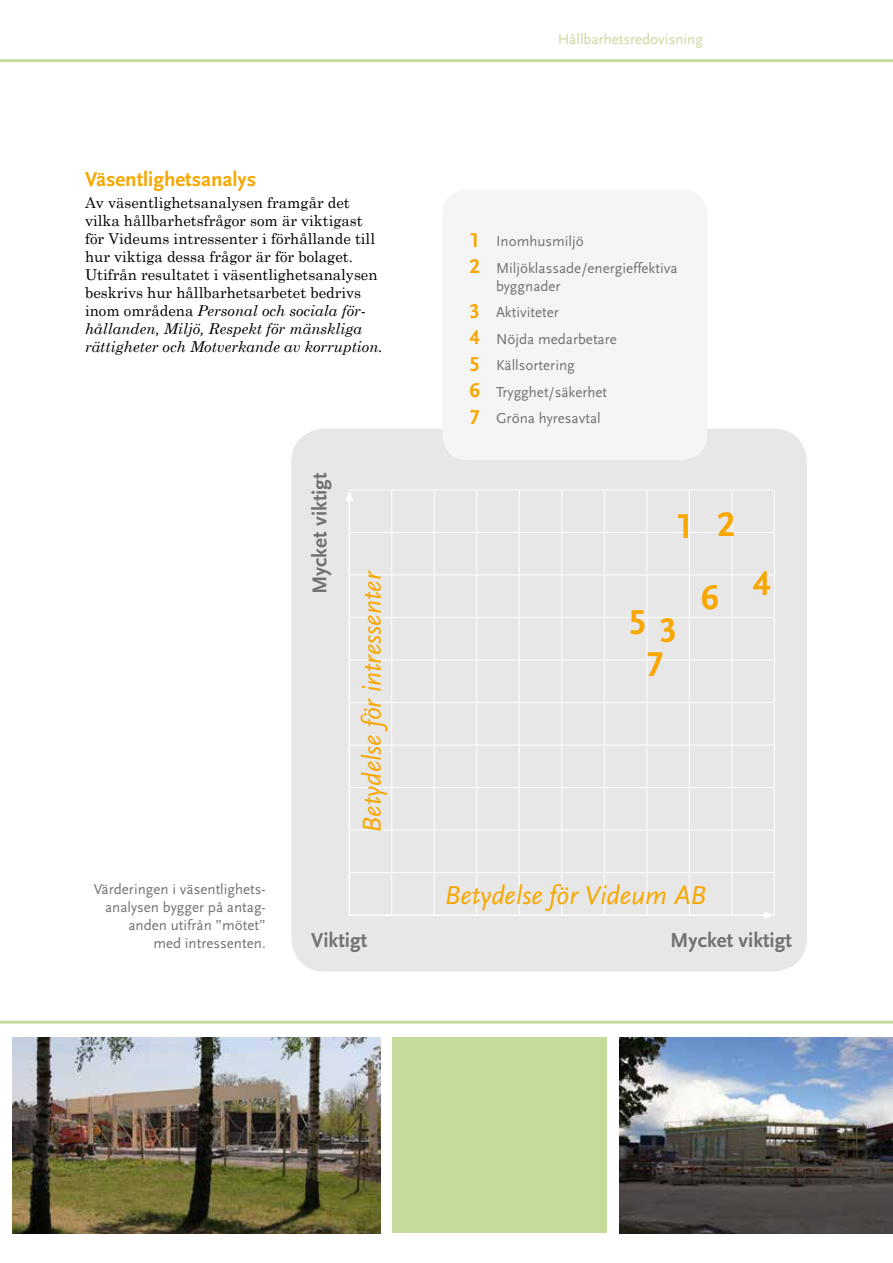
<style>
.page{position:relative;width:893px;height:1263px;background:#fff}
.page>*{position:absolute;margin:0;border:0;box-sizing:border-box;transform-origin:0 0}
.t1{font:700 36px/37.5px "Scala Sans LF";color:#f7a700;text-align:center}
.t2{font:italic 27px "Scala Sans LF";color:#f7a700}
.t3{font:700 21px "Scala Sans LF";color:#727271}
.t4{font:700 21px/26.5px "Scala Sans LF";color:#f7a700}
.t5{font:15px/18px "Century Schoolbook";color:#000}
.t6{font:15px/26.5px "Scala Sans";color:#727271}
.t7{font:15px "Scala Sans";color:#c4db9b}
.s1{font-style:italic}
</style>
<div class="page">
<hr style="left:0;top:1020px;width:893px;height:3px;background:#c4db9b">
<hr style="left:0;top:59px;width:893px;height:3px;background:#c4db9b">
<div style="left:291px;top:428px;width:516px;height:544px;background:#e8e7e7;border-radius:34px"></div>
<div style="left:442px;top:189px;width:265px;height:271px;background:#f5f5f5;border-radius:26px"></div>
<hr style="left:349px;top:702px;width:425px;height:1px;background:#fff">
<hr style="left:349px;top:660px;width:425px;height:1px;background:#fff">
<hr style="left:349px;top:617px;width:425px;height:1px;background:#fff">
<hr style="left:349px;top:575px;width:425px;height:1px;background:#fff">
<hr style="left:349px;top:532px;width:425px;height:1px;background:#fff">
<hr style="left:349px;top:489px;width:425px;height:1px;background:#fff">
<hr style="left:349px;top:745px;width:425px;height:1px;background:#fff">
<hr style="left:349px;top:787px;width:425px;height:1px;background:#fff">
<hr style="left:349px;top:830px;width:425px;height:1px;background:#fff">
<hr style="left:349px;top:872px;width:425px;height:1px;background:#fff">
<hr style="left:349px;top:914px;width:417px;height:2px;background:#fff">
<svg style="left:764px;top:911px;width:10px;height:8px"></svg>
<hr style="left:561px;top:490px;width:1px;height:426px;background:#fff">
<hr style="left:519px;top:490px;width:1px;height:426px;background:#fff">
<hr style="left:476px;top:490px;width:1px;height:426px;background:#fff">
<hr style="left:434px;top:490px;width:1px;height:426px;background:#fff">
<hr style="left:391px;top:490px;width:1px;height:426px;background:#fff">
<hr style="left:348px;top:499px;width:2px;height:417px;background:#fff">
<svg style="left:346px;top:491px;width:7px;height:10px"></svg>
<hr style="left:604px;top:490px;width:1px;height:426px;background:#fff">
<hr style="left:647px;top:490px;width:1px;height:426px;background:#fff">
<hr style="left:689px;top:490px;width:1px;height:426px;background:#fff">
<hr style="left:732px;top:490px;width:1px;height:426px;background:#fff">
<hr style="left:774px;top:490px;width:1px;height:426px;background:#fff">
<div style="left:393px;top:1037px;width:214px;height:196px;background:#c4db9b"></div>
<img style="left:13px;top:1037px;width:368px;height:196px">
<img style="left:619px;top:1037px;width:274px;height:196px">
<h3 class="t4" style="left:85px;top:166px;width:173px">Väsentlighetsanalys</h3>
<p class="t5" style="left:85px;top:192px;width:299px">Av väsentlighetsanalysen framgår det vilka hållbarhetsfrågor som är viktigast för Videums intressenter i förhållande till hur viktiga dessa frågor är för bolaget.<br>Utifrån resultatet i väsentlighetsanalysen beskrivs hur hållbarhetsarbetet bedrivs inom områdena <span class="s1">Personal och sociala för&shy;hållanden, Miljö, Respekt för mänskliga rättigheter och Motverkande av korruption.</span></p>
<h3 class="t3" style="left:308px;top:594px;width:123px;rotate:-90deg">Mycket viktigt</h3>
<h2 class="t2" style="left:357px;top:832px;width:264px;rotate:-90deg">Betydelse för intressenter</h2>
<p class="t7" style="left:558px;top:31px;width:147px">Hållbarhetsredovisning</p>
<h3 class="t4" style="left:469px;top:227px;width:12px">1<br>2</h3>
<h3 class="t4" style="left:469px;top:298px;width:12px;text-align:justify">3<br>4<br>5<br>6<br>7</h3>
<p class="t6" style="left:496px;top:228px;width:183px">Inomhusmiljö<br>Miljöklassade/energieffektiva</p>
<p class="t6" style="left:496px;top:273px;width:122px">byggnader<br>Aktiviteter<br>Nöjda medarbetare<br>Källsortering<br>Trygghet/säkerhet<br>Gröna hyresavtal</p>
<h1 class="t1" style="left:676px;top:507px;width:61px">1 2</h1>
<h1 class="t1" style="left:629px;top:609px;width:50px">5 3<br>7</h1>
<h1 class="t1" style="left:701px;top:580px;width:19px">6</h1>
<h1 class="t1" style="left:753px;top:566px;width:19px">4</h1>
<p class="t6" style="left:94px;top:880px;width:173px;line-height:18px;text-align:right">Värderingen i väsentlighets&shy;analysen bygger på antag&shy;anden utifrån ”mötet”<br>med intressenten.</p>
<h2 class="t2" style="left:444px;top:880px;width:263px">Betydelse för Videum AB</h2>
<h3 class="t3" style="left:311px;top:928px;width:58px">Viktigt</h3>
<h3 class="t3" style="left:670px;top:928px;width:123px">Mycket viktigt</h3>
</div>
